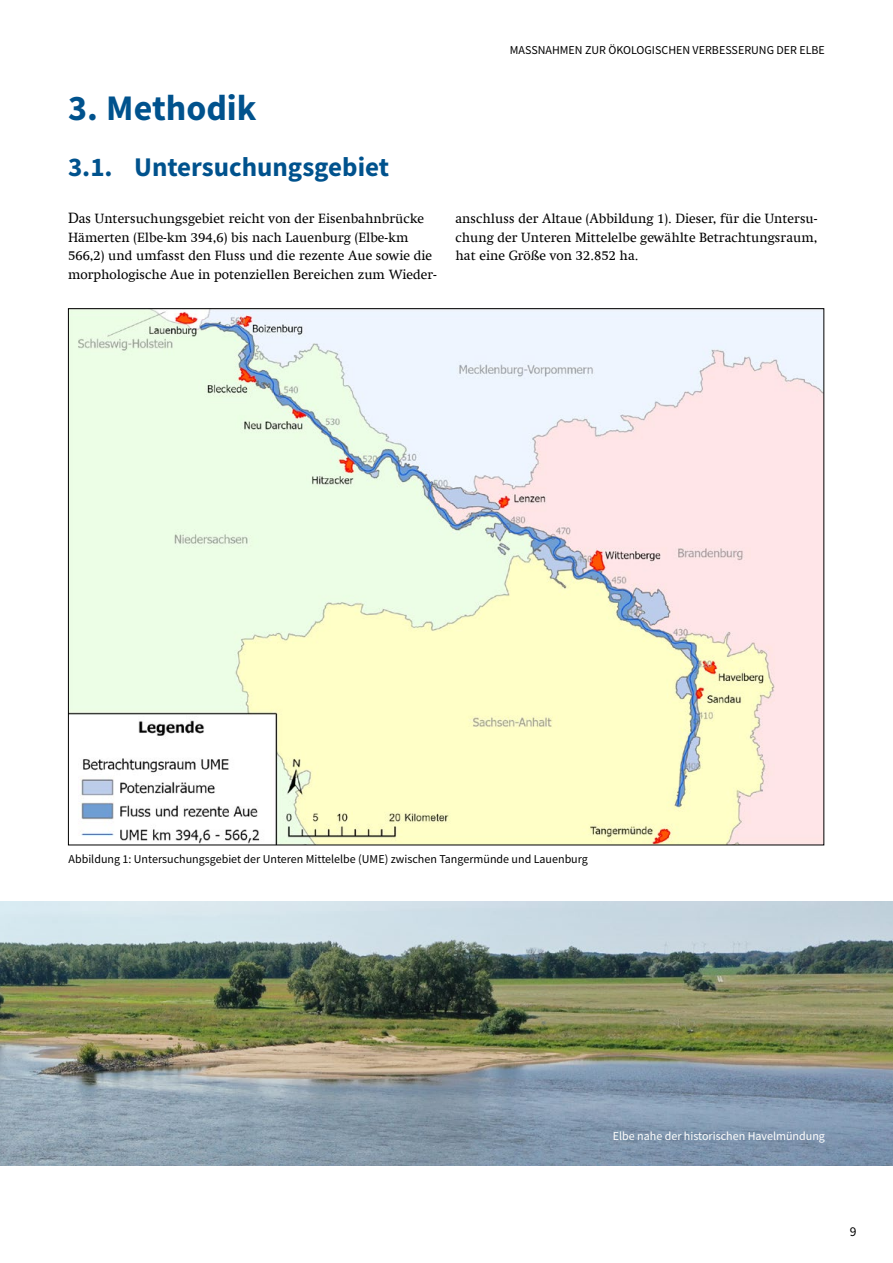
<style>
.page{position:relative;width:893px;height:1263px;background:#fff}
.page>*{position:absolute;margin:0;border:0;box-sizing:border-box;transform-origin:0 0}
.t1{font:700 36px "Source Sans Pro";color:#00528d}
.t2{font:700 27px "Source Sans Pro";color:#00528d}
.t3{font:13.5px/18.8px "Swift Com";color:#000}
.t4{font:13.5px "Source Sans Pro";color:#000}
.t5{font:12px "Source Sans Pro";color:#000}
.t6{font:12px "Source Sans Pro";color:#fff}
.s1{font-size:15px}
</style>
<div class="page">
<img style="left:0;top:901px;width:893px;height:264px">
<img style="left:70px;top:310px;width:752px;height:533px">
<p class="t5" style="left:510px;top:42px;width:317px">MASSNAHMEN ZUR ÖKOLOGISCHEN VERBESSERUNG DER ELBE</p>
<h1 class="t1" style="left:68px;top:83px;width:190px">3. Methodik</h1>
<h2 class="t2" style="left:68px;top:149px;width:323px">3.1. Untersuchungsgebiet</h2>
<p class="t3" style="left:68px;top:209px;width:370px"><span class="s1">D</span>as Untersuchungsgebiet reicht von der Eisenbahnbrücke Hämerten (Elbe-km 394,6) bis nach Lauenburg (Elbe-km 566,2) und umfasst den Fluss und die rezente Aue sowie die morphologische Aue in potenziellen Bereichen zum Wieder-</p>
<p class="t3" style="left:455px;top:209px;width:364px;text-align:justify">anschluss der Altaue (Abbildung 1). Dieser, für die Untersu&shy;chung der Unteren Mittelelbe gewählte Betrachtungsraum, hat eine Größe von 32.852 ha.</p>
<p class="t5" style="left:69px;top:851px;width:521px">Abbildung 1: Untersuchungsgebiet der Unteren Mittelelbe (UME) zwischen Tangermünde und Lauenburg</p>
<p class="t6" style="left:613px;top:1128px;width:214px">Elbe nahe der historischen Havelmündung</p>
<p class="t4" style="left:850px;top:1223px;width:8px">9</p>
</div>
